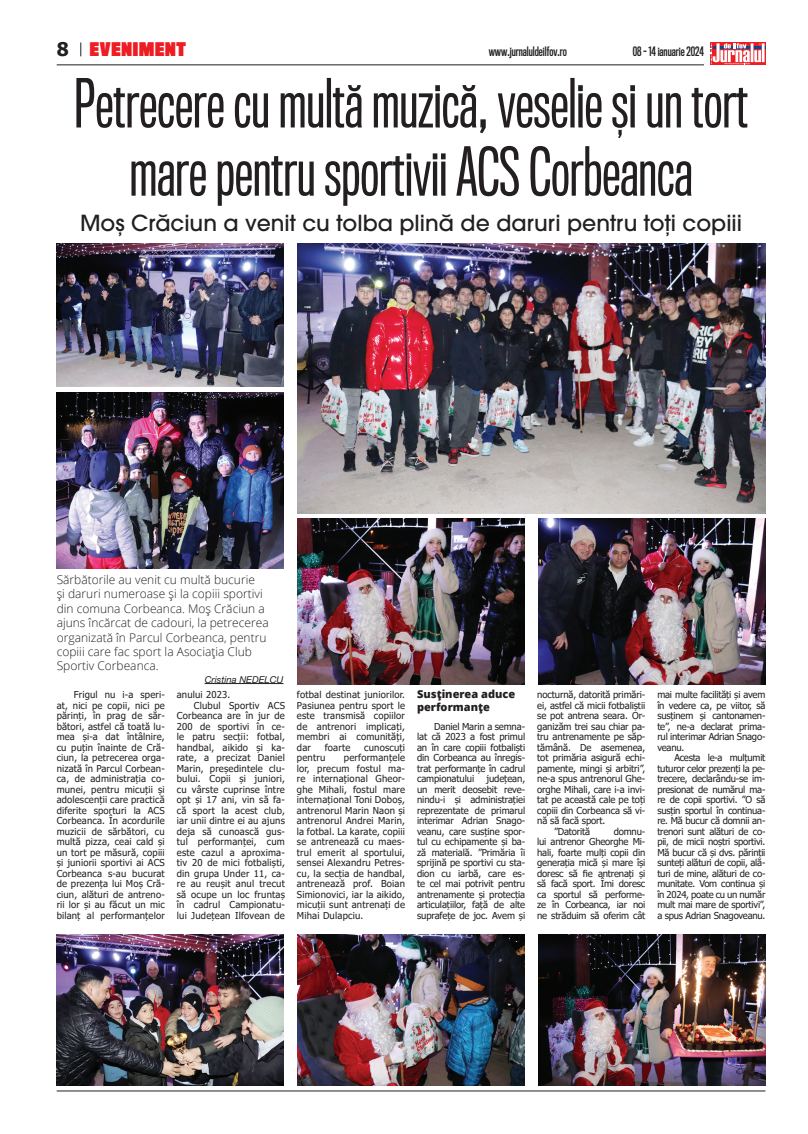
<style>
.page{position:relative;width:808px;height:1134px;background:#fff}
.page>*{position:absolute;margin:0;border:0;box-sizing:border-box;transform-origin:0 0}
.t1{font:62px/68.2px "Titling Gothic FB Comp";color:#231f20;text-align:center}
.t2{font:500 22px "ITC Avant Garde Pro";color:#231f20}
.t3{font:700 18.8px "Tahoma";color:#231f20}
.t4{font:900 17.3px "Titling Gothic FB Comp";letter-spacing:.05em;color:#ee1d23}
.t5{font:300 12px/14.4px "Open Sans";color:#231f20}
.t6{font:600 12px "Titling Gothic FB Comp";color:#231f20}
.t7{font:800 11px/13px "Open Sans";color:#231f20}
.t8{font:9.5px/10.5px "Tahoma";letter-spacing:.015em;color:#231f20;text-align:justify}
.t9{font:9.5px "Tahoma";letter-spacing:-.01em;color:#231f20}
.t10{font:italic 9.5px "Helvetica Neue";color:#231f20}
.t11{font:9.5px "Tahoma";letter-spacing:-.02em;color:#231f20}
</style>
<div class="page">
<svg style="left:710px;top:43px;width:55px;height:22px"></svg>
<hr style="left:57px;top:64px;width:647px;height:1px;background:#231f20">
<hr style="left:57px;top:1090px;width:708px;height:1px;background:#231f20">
<svg style="left:80px;top:43px;width:1px;height:13px"></svg>
<img style="left:57px;top:393px;width:226px;height:176px">
<img style="left:57px;top:244px;width:226px;height:142px">
<img style="left:57px;top:934px;width:226px;height:151px">
<img style="left:298px;top:519px;width:226px;height:165px">
<img style="left:539px;top:934px;width:226px;height:151px">
<img style="left:298px;top:934px;width:226px;height:151px">
<img style="left:539px;top:519px;width:226px;height:165px">
<img style="left:298px;top:244px;width:467px;height:269px">
<hr style="left:205px;top:683px;width:78px;height:1px;background:#231f20">
<h3 class="t3" style="left:57px;top:36px;width:14px">8</h3>
<p class="t6" style="left:489px;top:45px;width:80px">www.jurnaluldeilfov.ro</p>
<p class="t6" style="left:633px;top:45px;width:73px">08 - 14 ianuarie 2024</p>
<h3 class="t4" style="left:90px;top:38px;width:98px">EVENIMENT</h3>
<h1 class="t1" style="left:74px;top:70px;width:676px">Petrecere cu multă muzică, veselie și un tort mare pentru sportivii ACS Corbeanca</h1>
<h2 class="t2" style="left:80px;top:209px;width:663px">Moș Crăciun a venit cu tolba plină de daruri pentru toți copiii</h2>
<p class="t5" style="left:57px;top:572px;width:214px">Sărbătorile au venit cu multă bucurie<br>și daruri numeroase și la copiii sportivi din comuna Corbeanca. Moș Crăciun a ajuns încărcat de cadouri, la petrecerea organizată în Parcul Corbeanca, pentru copiii care fac sport la Asociația Club Sportiv Corbeanca.</p>
<p class="t10" style="left:205px;top:673px;width:80px">Cristina Nedelcu</p>
<p class="t8" style="left:57px;top:690px;width:110px;text-indent:17px">Frigul nu i-a speri&shy;at, nici pe copii, nici pe părinți, în prag de săr&shy;bători, astfel că toată lu&shy;mea și-a dat întâlnire, cu puțin înainte de Cră&shy;ciun, la petrecerea orga&shy;nizată în Parcul Corbean&shy;ca, de administrația co&shy;munei, pentru micuții și adolescenții care practică diferite sporturi la ACS Corbeanca. În acordurile muzicii de sărbători, cu multă pizza, ceai cald și un tort pe măsură, copiii și juniorii sportivi ai ACS Corbeanca s-au bucurat de prezența lui Moș Cră&shy;ciun, alături de antreno&shy;rii lor și au făcut un mic bilanț al performanțelor</p>
<p class="t8" style="left:177px;top:690px;width:55px">anului 2023.</p>
<p class="t8" style="left:194px;top:701px;width:93px">Clubul Sportiv ACS</p>
<p class="t8" style="left:177px;top:711px;width:110px">Corbeanca are în jur de</p>
<p class="t8" style="left:177px;top:722px;width:110px">200 de sportivi în ce-</p>
<p class="t8" style="left:177px;top:732px;width:110px">le patru secții: fotbal,</p>
<p class="t8" style="left:177px;top:743px;width:110px">handbal, aikido și ka-</p>
<p class="t8" style="left:177px;top:753px;width:110px">rate, a precizat Daniel</p>
<p class="t8" style="left:177px;top:764px;width:110px">Marin, președintele clu-</p>
<p class="t8" style="left:177px;top:774px;width:110px">bului. Copii și juniori,</p>
<p class="t8" style="left:177px;top:785px;width:110px">cu vârste cuprinse între</p>
<p class="t8" style="left:177px;top:795px;width:110px">opt și 17 ani, vin să fa-</p>
<p class="t8" style="left:177px;top:806px;width:110px">că sport la acest club,</p>
<p class="t8" style="left:177px;top:816px;width:110px">iar unii dintre ei au ajuns</p>
<p class="t8" style="left:177px;top:827px;width:110px">deja să cunoască gus-</p>
<p class="t8" style="left:177px;top:837px;width:110px">tul performanței, cum</p>
<p class="t8" style="left:177px;top:848px;width:110px">este cazul a aproxima-</p>
<p class="t8" style="left:177px;top:858px;width:110px">tiv 20 de mici fotbaliști,</p>
<p class="t8" style="left:177px;top:869px;width:110px">din grupa Under 11, ca-</p>
<p class="t8" style="left:177px;top:879px;width:110px">re au reușit anul trecut</p>
<p class="t8" style="left:177px;top:890px;width:110px">să ocupe un loc fruntaș</p>
<p class="t8" style="left:177px;top:900px;width:110px">în cadrul Campionatu-</p>
<p class="t8" style="left:177px;top:911px;width:110px">lui Județean Ilfovean de</p>
<p class="t8" style="left:297px;top:690px;width:110px">fotbal destinat juniorilor.<br>Pasiunea pentru sport le este transmisă copiilor de antrenori implicați, membri ai comunități, dar</p>
<p class="t8" style="left:325px;top:743px;width:27px">foarte</p>
<p class="t8" style="left:364px;top:743px;width:42px">cunoscuți</p>
<p class="t8" style="left:297px;top:753px;width:110px;text-indent:47px">performanțele lor, precum fostul ma&shy;re internațional Gheor&shy;ghe Mihali, fostul mare internațional Toni Doboș, antrenorul Marin Naon și antrenorul Andrei Marin, la fotbal. La karate, copiii se antrenează cu maes&shy;trul emerit al sportului, sensei Alexandru Petres&shy;cu, la secția de handbal, antrenează prof. Boian Simionovici, iar la aikido, micuții sunt antrenați de Mihai Dulapciu.</p>
<p class="t8" style="left:297px;top:753px;width:30px">pentru</p>
<p class="t7" style="left:417px;top:687px;width:100px">Susținerea aduce performanțe</p>
<p class="t8" style="left:417px;top:722px;width:110px;text-indent:17px">Daniel Marin a semna&shy;lat că 2023 a fost primul an în care copiii fotbaliști din Corbeanca au înregis&shy;trat performanțe în cadrul campionatului</p>
<p class="t8" style="left:417px;top:774px;width:110px;text-indent:69px">județean, un merit deosebit reve&shy;nindu-i și administrației reprezentate de primarul interimar Adrian Snago&shy;veanu, care susține spor&shy;tul cu echipamente și ba&shy;ză materială. ”Primăria îi sprijină pe sportivi cu sta&shy;dion cu iarbă, care es&shy;te cel mai potrivit pentru antrenamente și protecția articulațiilor, față de alte suprafețe de joc. Avem și</p>
<p class="t9" style="left:537px;top:688px;width:110px">nocturnă, datorită primări-</p>
<p class="t9" style="left:537px;top:699px;width:110px">ei, astfel că micii fotbaliștii</p>
<p class="t9" style="left:537px;top:709px;width:110px">se pot antrena seara. Or-</p>
<p class="t9" style="left:537px;top:720px;width:110px">ganizăm trei sau chiar pa-</p>
<p class="t9" style="left:537px;top:730px;width:110px">tru antrenamente pe săp-</p>
<p class="t9" style="left:537px;top:741px;width:110px">tămână. De asemenea,</p>
<p class="t9" style="left:537px;top:751px;width:110px">tot primăria asigură echi-</p>
<p class="t9" style="left:537px;top:762px;width:110px">pamente, mingi și arbitri”,</p>
<p class="t9" style="left:537px;top:772px;width:110px">ne-a spus antrenorul Ghe-</p>
<p class="t9" style="left:537px;top:783px;width:110px">orghe Mihali, care i-a invi-</p>
<p class="t9" style="left:537px;top:793px;width:110px">tat pe această cale pe toți</p>
<p class="t9" style="left:537px;top:804px;width:110px">copiii din Corbeanca să vi-</p>
<p class="t9" style="left:537px;top:814px;width:70px">nă să facă sport.</p>
<p class="t11" style="left:554px;top:825px;width:37px">”Datorită</p>
<p class="t8" style="left:537px;top:827px;width:110px;text-indent:77px">domnu&shy;lui antrenor Gheorghe Mi&shy;hali, foarte mulți copii din generația mică și mare își doresc să fie antrenați și să facă sport. Îmi doresc ca sportul să performe&shy;ze în Corbeanca, iar noi ne străduim să oferim cât</p>
<p class="t8" style="left:657px;top:690px;width:110px">mai multe facilități și avem în vedere ca, pe viitor, să susținem și cantonamen&shy;te”, ne-a declarat prima&shy;rul interimar Adrian Snago&shy;veanu.</p>
<p class="t8" style="left:657px;top:753px;width:110px;text-indent:17px">Acesta le-a mulțumit tuturor celor prezenți la pe&shy;trecere, declarându-se im&shy;presionat de numărul ma&shy;re de copii sportivi. ”O să susțin sportul în continua&shy;re. Mă bucur că domnii an&shy;trenori sunt alături de co&shy;pii, de micii noștri sportivi.<br>Mă bucur că și dvs. părinții sunteți alături de copii, ală&shy;turi de mine, alături de co&shy;munitate. Vom continua și în 2024, poate cu un număr mult mai mare de sportivi”, a spus Adrian Snagoveanu.</p>
</div>
